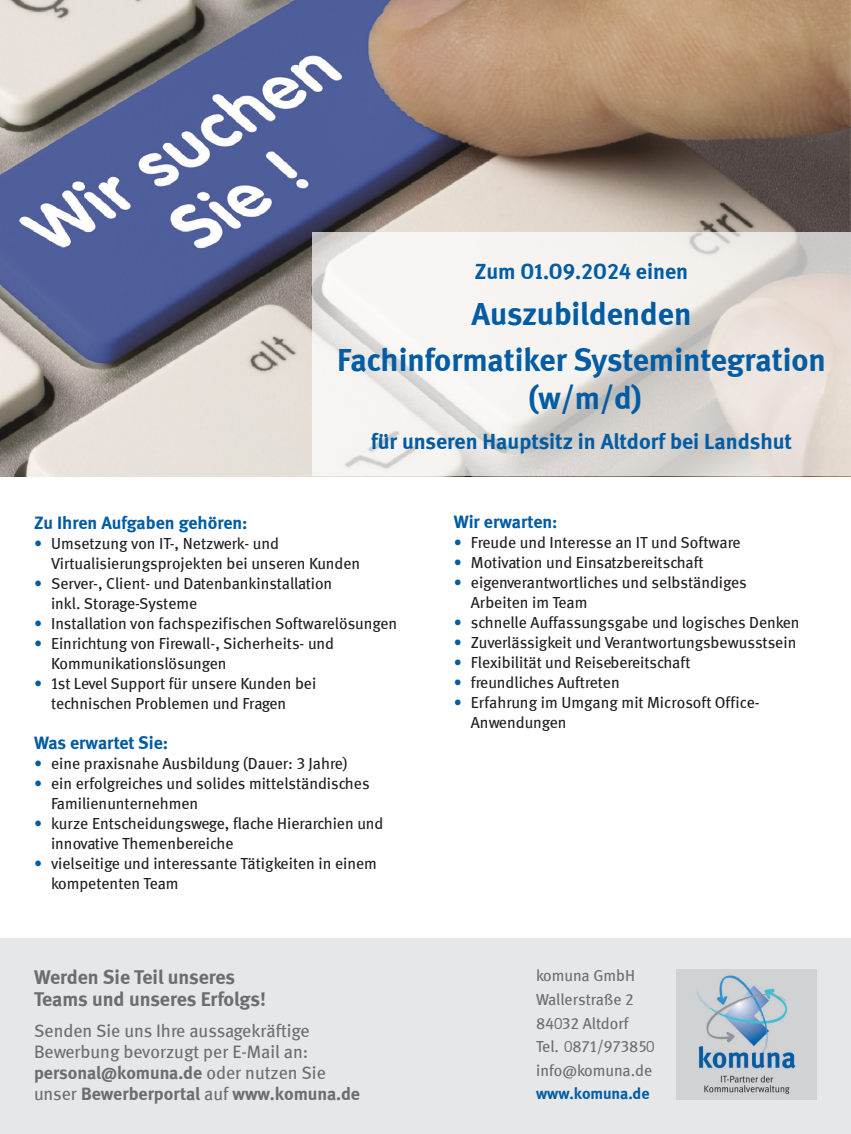
<style>
.page{position:relative;width:851px;height:1134px;background:#fff}
.page>*{position:absolute;margin:0;border:0;box-sizing:border-box;transform-origin:0 0}
.t1{font:32px/46px "komuna Bold";color:#015ca3;text-align:center}
.t2{font:22px "komuna Bold";color:#015ca3}
.t3{font:20px "komuna Bold";letter-spacing:-.005em;color:#6c6d70}
.t4{font:18px/21px "komuna Bold";color:#6c6d70}
.t5{font:18px "komuna";color:#6c6d70}
.t6{font:18px "komuna Bold";color:#015ca3}
.t7{font:16px/20px "komuna";color:#231f20}
.t8{font:16px "komuna";color:#6c6d70}
.t9{font:16px "komuna Bold";color:#015ca3}
.s1{color:#015ca3}
.s2{font-family:"komuna"}
</style>
<div class="page">
<div style="left:0;top:938px;width:850px;height:196px;background:#e6e7e9"></div>
<img style="left:676px;top:969px;width:140px;height:131px">
<img style="left:0;top:0;width:850px;height:476px">
<svg style="left:312px;top:232px;width:538px;height:244px"></svg>
<p class="t2" style="left:475px;top:258px;width:215px">Zum 01.09.2024 einen</p>
<p class="t1" style="left:337px;top:290px;width:490px">Auszubildenden<br>Fachinformatiker Systemintegration</p>
<p class="t1" style="left:528px;top:374px;width:115px">(w/m/d)</p>
<p class="t2" style="left:371px;top:428px;width:422px">für unseren Hauptsitz in Altdorf bei Landshut</p>
<p class="t6" style="left:34px;top:512px;width:215px">Zu Ihren Aufgaben gehören:</p>
<p class="t7" style="left:51px;top:533px;width:311px;text-indent:-17px"><span class="s1">•</span> Umsetzung von IT-, Netzwerk- und<br>Virtualisierungsprojekten bei unseren Kunden</p>
<p class="t7" style="left:51px;top:573px;width:283px;text-indent:-17px"><span class="s1">•</span> Server-, Client- und Datenbankinstallation inkl. Storage-Systeme</p>
<p class="t7" style="left:34px;top:613px;width:364px"><span class="s1">•</span> Installation von fachspezifischen Softwarelösungen</p>
<p class="t7" style="left:34px;top:633px;width:301px"><span class="s1">•</span> Einrichtung von Firewall-, Sicherheits- und</p>
<p class="t7" style="left:51px;top:653px;width:177px">Kommunikationslösungen</p>
<p class="t7" style="left:34px;top:673px;width:284px"><span class="s1">•</span> 1st Level Support für unsere Kunden bei</p>
<p class="t7" style="left:51px;top:693px;width:237px">technischen Problemen und Fragen</p>
<p class="t6" style="left:34px;top:732px;width:136px">Was erwartet Sie:</p>
<p class="t7" style="left:34px;top:753px;width:315px"><span class="s1">•</span> eine praxisnahe Ausbildung (Dauer: 3 Jahre)</p>
<p class="t7" style="left:34px;top:773px;width:337px"><span class="s1">•</span> ein erfolgreiches und solides mittelständisches</p>
<p class="t7" style="left:51px;top:793px;width:149px">Familienunternehmen</p>
<p class="t7" style="left:34px;top:813px;width:351px"><span class="s1">•</span> kurze Entscheidungswege, flache Hierarchien und</p>
<p class="t7" style="left:51px;top:833px;width:184px">innovative Themenbereiche</p>
<p class="t7" style="left:34px;top:853px;width:344px"><span class="s1">•</span> vielseitige und interessante Tätigkeiten in einem</p>
<p class="t7" style="left:51px;top:873px;width:129px">kompetenten Team</p>
<p class="t3" style="left:34px;top:965px;width:203px">Werden Sie Teil unseres</p>
<p class="t3" style="left:34px;top:987px;width:233px">Teams und unseres Erfolgs!</p>
<p class="t5" style="left:34px;top:1020px;width:277px">Senden Sie uns Ihre aussagekräftige</p>
<p class="t5" style="left:34px;top:1041px;width:276px">Bewerbung bevorzugt per E-Mail an:</p>
<p class="t4" style="left:34px;top:1062px;width:327px">personal@komuna.de <span class="s2">oder nutzen Sie unser</span> Bewerberportal <span class="s2">auf</span> www.komuna.de</p>
<p class="t6" style="left:454px;top:511px;width:105px">Wir erwarten:</p>
<p class="t7" style="left:454px;top:532px;width:288px"><span class="s1">•</span> Freude und Interesse an IT und Software</p>
<p class="t7" style="left:454px;top:552px;width:251px"><span class="s1">•</span> Motivation und Einsatzbereitschaft</p>
<p class="t7" style="left:454px;top:572px;width:294px"><span class="s1">•</span> eigenverantwortliches und selbständiges</p>
<p class="t7" style="left:471px;top:592px;width:118px">Arbeiten im Team</p>
<p class="t7" style="left:454px;top:612px;width:347px"><span class="s1">•</span> schnelle Auffassungsgabe und logisches Denken</p>
<p class="t7" style="left:454px;top:632px;width:344px"><span class="s1">•</span> Zuverlässigkeit und Verantwortungsbewusstsein</p>
<p class="t7" style="left:454px;top:652px;width:238px"><span class="s1">•</span> Flexibilität und Reisebereitschaft</p>
<p class="t7" style="left:454px;top:672px;width:167px"><span class="s1">•</span> freundliches Auftreten</p>
<p class="t7" style="left:454px;top:692px;width:307px"><span class="s1">•</span> Erfahrung im Umgang mit Microsoft Office-</p>
<p class="t7" style="left:471px;top:712px;width:97px">Anwendungen</p>
<p class="t8" style="left:536px;top:966px;width:101px">komuna GmbH</p>
<p class="t8" style="left:536px;top:990px;width:99px">Wallerstraße 2</p>
<p class="t8" style="left:536px;top:1013px;width:94px">84032 Altdorf</p>
<p class="t8" style="left:536px;top:1037px;width:120px">Tel. 0871/973850</p>
<p class="t8" style="left:536px;top:1061px;width:117px">info@komuna.de</p>
<p class="t9" style="left:536px;top:1084px;width:115px">www.komuna.de</p>
</div>
